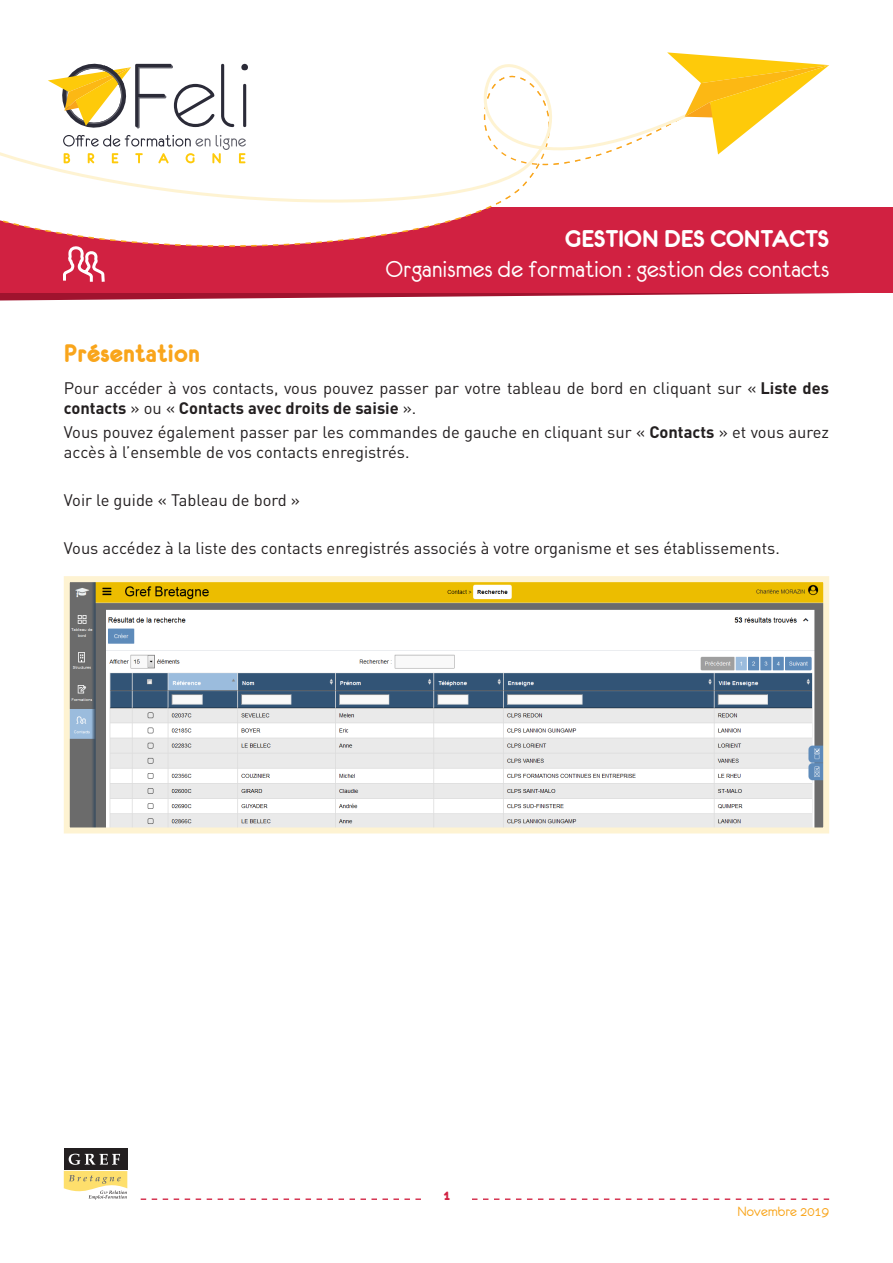
<style>
.page{position:relative;width:893px;height:1263px;background:#fff}
.page>*{position:absolute;margin:0;border:0;box-sizing:border-box;transform-origin:0 0}
.titre1{font:27px "Eurofurencebold";color:#f9a51b}
.t1{font:25.8px "Eurofurenceregular";color:#fff}
.t2{font:25.8px "Eurofurencebold";color:#fff}
.texte{font:16.5px/19.8px "DIN";color:#231f20}
.t3{font:15px "Eurofurenceregular";color:#f9a51b}
.t4{font:15px "Eurofurencebold";color:#d12141}
.s1{font-weight:700}
</style>
<div class="page">
<svg style="left:0;top:292px;width:893px;height:9px"></svg>
<div style="left:0;top:207px;width:893px;height:85px;background:#d12141"></div>
<svg style="left:16px;top:225px;width:421px;height:22px"></svg>
<svg style="left:0;top:152px;width:500px;height:73px"></svg>
<svg style="left:472px;top:1198px;width:357px;height:2px"></svg>
<svg style="left:474px;top:52px;width:355px;height:151px"></svg>
<svg style="left:64px;top:1148px;width:64px;height:23px"></svg>
<svg style="left:64px;top:1171px;width:357px;height:29px"></svg>
<div style="left:64px;top:1148px;width:63px;height:21px;background:#231f20"></div>
<svg style="left:69px;top:1154px;width:51px;height:11px"></svg>
<svg style="left:48px;top:63px;width:200px;height:238px"></svg>
<svg style="left:64px;top:576px;width:765px;height:258px"></svg>
<p class="t2" style="left:565px;top:225px;width:265px">GESTION DES CONTACTS</p>
<h2 class="t1" style="left:386px;top:256px;width:445px">Organismes de formation : gestion des contacts</h2>
<p class="titre1" style="left:64px;top:339px;width:138px">Présentation</p>
<p class="texte" style="left:64px;top:378px;width:767px">Pour accéder à vos contacts, vous pouvez passer par votre tableau de bord en cliquant sur « <span class="s1">Liste des contacts</span> » ou « <span class="s1">Contacts avec droits de saisie</span> ».</p>
<p class="texte" style="left:64px;top:422px;width:767px">Vous pouvez également passer par les commandes de gauche en cliquant sur « <span class="s1">Contacts</span> » et vous aurez accès à l’ensemble de vos contacts enregistrés.</p>
<p class="texte" style="left:64px;top:490px;width:238px">Voir le guide « Tableau de bord »</p>
<p class="texte" style="left:64px;top:538px;width:717px">Vous accédez à la liste des contacts enregistrés associés à votre organisme et ses établissements.</p>
<p class="t4" style="left:443px;top:1187px;width:9px">1</p>
<p class="t3" style="left:737px;top:1204px;width:93px">Novembre 2019</p>
</div>
